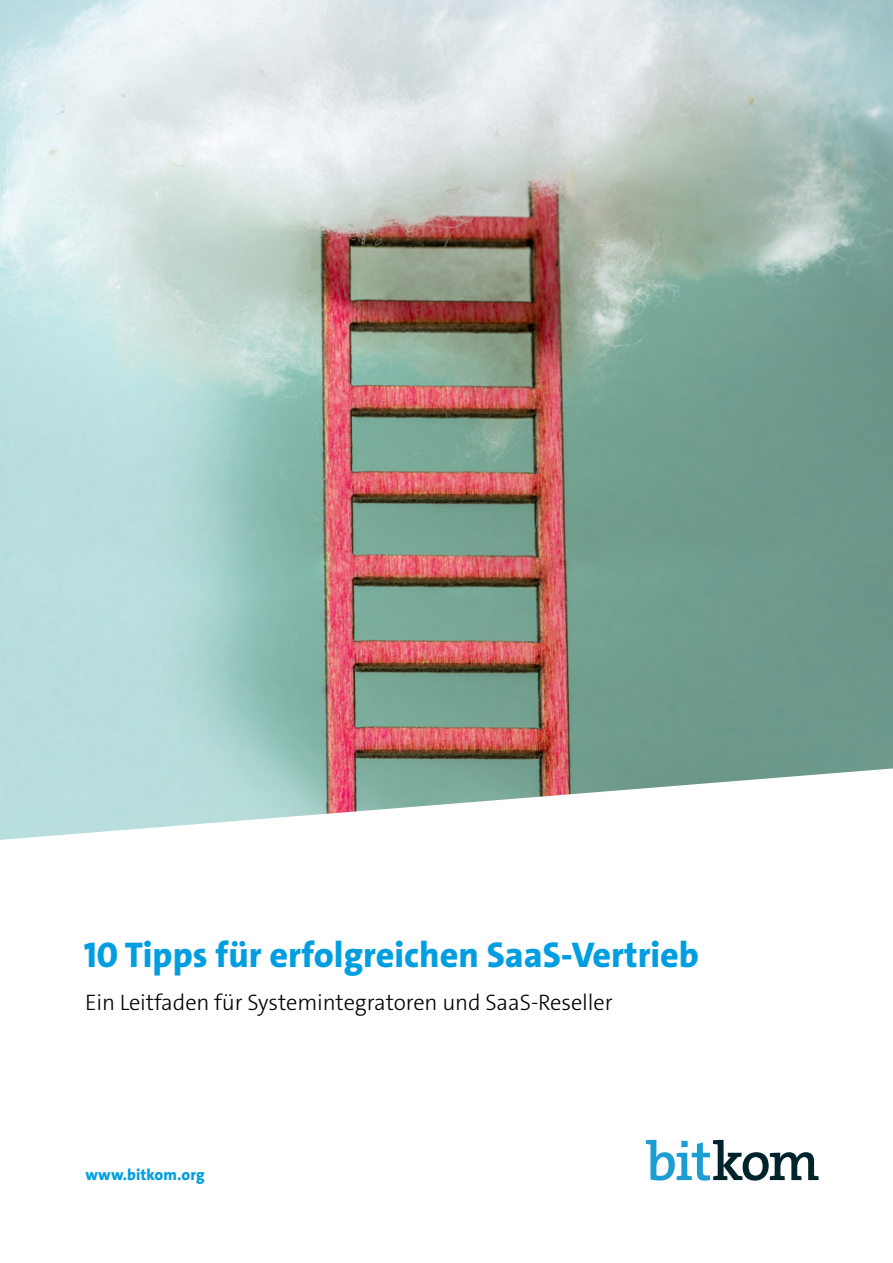
<style>
.page{position:relative;width:893px;height:1263px;background:#fff}
.page>*{position:absolute;margin:0;border:0;box-sizing:border-box;transform-origin:0 0}
.t1{font:800 36px "The Sans C4 s";color:#009ee0}
.t2{font:300 22.5px "The Sans C4 s";letter-spacing:-.005em;color:#000}
.t3{font:800 15.75px "The Sans C4 s";letter-spacing:.005em;color:#009ee0}
</style>
<div class="page">
<img style="left:0;top:0;width:893px;height:840px">
<svg style="left:646px;top:1140px;width:173px;height:40px"></svg>
<h1 class="t1" style="left:84px;top:932px;width:617px">10 Tipps für erfolgreichen SaaS-Vertrieb</h1>
<p class="t2" style="left:85px;top:988px;width:529px">Ein Leitfaden für Systemintegratoren und SaaS-Reseller</p>
<p class="t3" style="left:85px;top:1164px;width:121px">www.bitkom.org</p>
</div>
